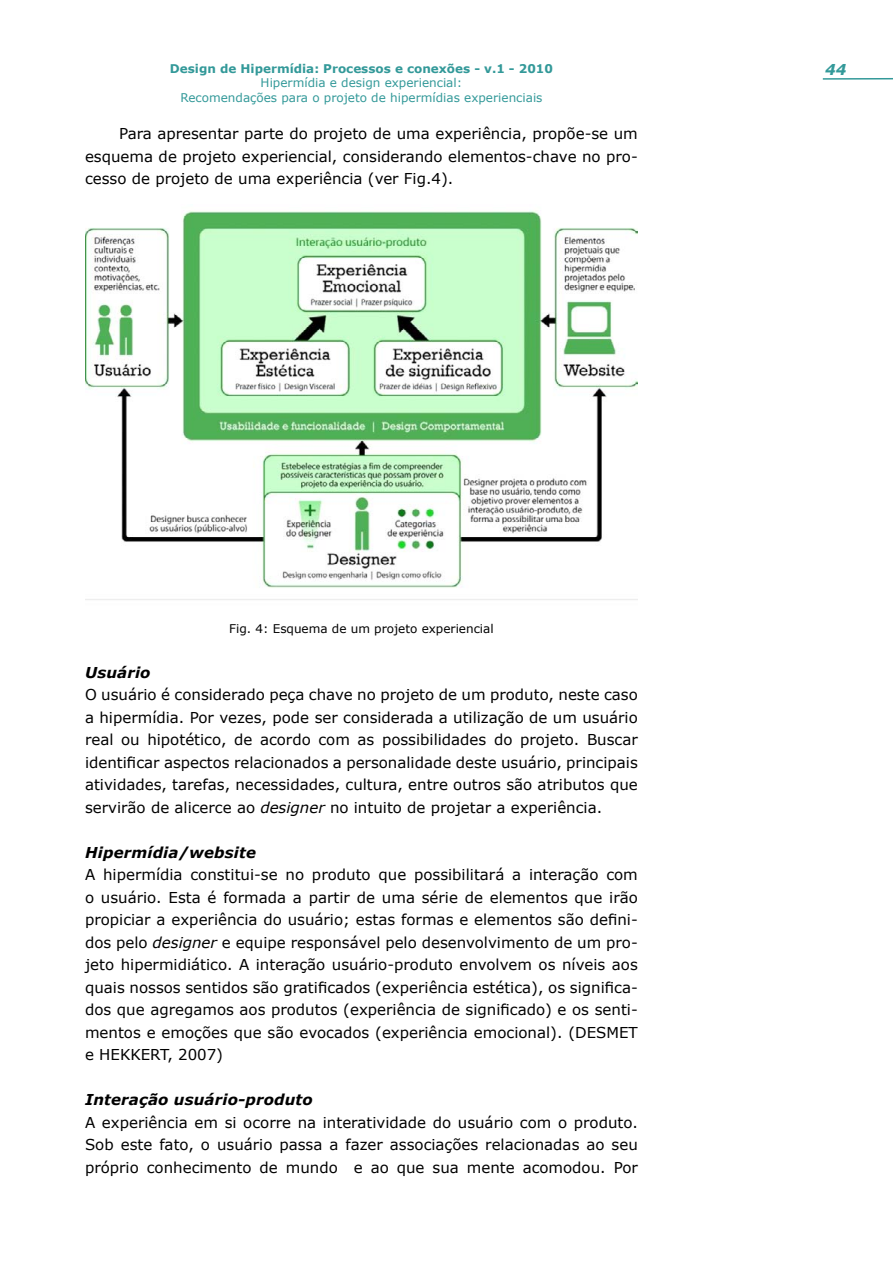
<style>
.page{position:relative;width:893px;height:1263px;background:#fff}
.page>*{position:absolute;margin:0;border:0;box-sizing:border-box;transform-origin:0 0}
.t1{font:15px/22.5px "Verdana";color:#000}
.t2{font:italic 700 15px "Verdana";color:#399}
.t3{font:12px/14.4px "Verdana";color:#399;text-align:center}
.t4{font:12px "Verdana";color:#000}
.s1{font-weight:700}
.s2{font-weight:700;font-style:italic}
.s3{font-style:italic}
</style>
<div class="page">
<svg style="left:822px;top:78px;width:71px;height:2px"></svg>
<img style="left:85px;top:210px;width:552px;height:390px">
<p class="t3" style="left:170px;top:61px;width:385px"><span class="s1">Design de Hipermídia: Processos e conexões - v.1 - 2010<br></span>Hipermídia e design experiencial:<br>Recomendações para o projeto de hipermídias experienciais</p>
<p class="t2" style="left:825px;top:59px;width:23px">44</p>
<p class="t1" style="left:85px;top:122px;width:554px;text-align:justify;text-indent:34px">Para apresentar parte do projeto de uma experiência, propõe-se um esquema de projeto experiencial, considerando elementos-chave no pro&shy;cesso de projeto de uma experiência (ver Fig.4).</p>
<p class="t4" style="left:229px;top:620px;width:266px">Fig. 4: Esquema de um projeto experiencial</p>
<p class="t1" style="left:85px;top:661px;width:554px"><span class="s2">Usuário<br></span>O usuário é considerado peça chave no projeto de um produto, neste caso a hipermídia. Por vezes, pode ser considerada a utilização de um usuário real ou hipotético, de acordo com as possibilidades do projeto. Buscar identificar aspectos relacionados a personalidade deste usuário, principais atividades, tarefas, necessidades, cultura, entre outros são atributos que servirão de alicerce ao <span class="s3">designer</span> no intuito de projetar a experiência.</p>
<p class="t1" style="left:85px;top:841px;width:554px"><span class="s2">Hipermídia/website<br></span>A hipermídia constitui-se no produto que possibilitará a interação com o usuário. Esta é formada a partir de uma série de elementos que irão propiciar a experiência do usuário; estas formas e elementos são defini&shy;dos pelo <span class="s3">designer</span> e equipe responsável pelo desenvolvimento de um pro&shy;jeto hipermidiático. A interação usuário-produto envolvem os níveis aos quais nossos sentidos são gratificados (experiência estética), os significa&shy;dos que agregamos aos produtos (experiência de significado) e os senti&shy;mentos e emoções que são evocados (experiência emocional). (DESMET e HEKKERT, 2007)</p>
<p class="t1" style="left:85px;top:1088px;width:554px"><span class="s2">Interação usuário-produto<br></span>A experiência em si ocorre na interatividade do usuário com o produto.<br>Sob este fato, o usuário passa a fazer associações relacionadas ao seu próprio conhecimento de mundo e ao que sua mente acomodou. Por</p>
</div>
